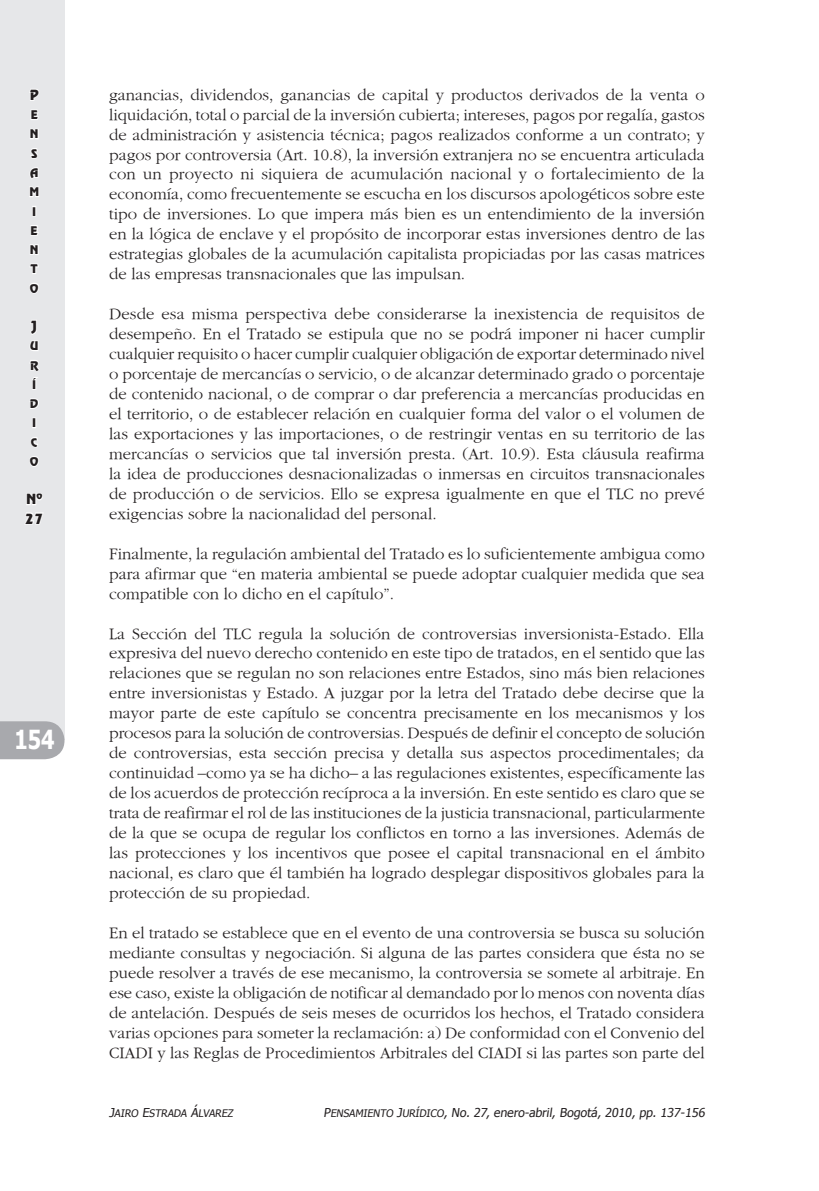
<style>
.page{position:relative;width:819px;height:1191px;background:#fff}
.page>*{position:absolute;margin:0;border:0;box-sizing:border-box;transform-origin:0 0}
.t1{font:700 26.25px "Tahoma";color:#fff;scale:.8 1}
.t2{font:16.62px/19.9px "Gourmand";color:#231f20;text-align:justify}
.t3{font:14px/19.2px "Revue BT Regular SC850";color:#231f20}
.t4{font:12.25px "Tahoma";color:#231f20}
.t5{font:11.9px/19.2px "Revue BT Regular SC850";color:#231f20}
.t6{font:10.33px "Tahoma SC850";color:#231f20}
.s1{font-size:12.25px}
.s2{font-family:"Tahoma SC850";font-size:10.33px}
.s3{font-family:"Tahoma SC850"}
</style>
<div class="page">
<div style="left:0;top:0;width:64px;height:739px;background:#e6e7e9"></div>
<svg style="left:0;top:721px;width:64px;height:38px"></svg>
<svg style="left:29px;top:89px;width:10px;height:12px"></svg>
<svg style="left:31px;top:109px;width:8px;height:11px"></svg>
<svg style="left:30px;top:129px;width:9px;height:10px"></svg>
<svg style="left:30px;top:148px;width:8px;height:11px"></svg>
<svg style="left:29px;top:167px;width:10px;height:30px"></svg>
<div style="left:32px;top:206px;width:4px;height:10px;border:2px solid #fff"></div>
<svg style="left:30px;top:225px;width:9px;height:11px"></svg>
<svg style="left:30px;top:244px;width:9px;height:11px"></svg>
<svg style="left:30px;top:264px;width:9px;height:10px"></svg>
<svg style="left:29px;top:283px;width:10px;height:11px"></svg>
<svg style="left:29px;top:320px;width:10px;height:31px"></svg>
<svg style="left:30px;top:360px;width:10px;height:30px"></svg>
<svg style="left:29px;top:398px;width:10px;height:11px"></svg>
<div style="left:32px;top:417px;width:4px;height:11px;border:2px solid #fff"></div>
<svg style="left:30px;top:437px;width:8px;height:11px"></svg>
<svg style="left:29px;top:456px;width:10px;height:11px"></svg>
<svg style="left:25px;top:493px;width:18px;height:32px"></svg>
<p class="t3" style="left:30px;top:85px;width:11px">P</p>
<p class="t5" style="left:29px;top:105px;width:11px">E<br>N<br>S<br>A<br>M<br>I<br>E<br>N<br>T<br>O</p>
<p class="t3" style="left:31px;top:316px;width:7px">J</p>
<p class="t5" style="left:30px;top:336px;width:10px">U<br>R<br>Í<br>D<br>I<br>C<br>O</p>
<p class="t3" style="left:25px;top:489px;width:20px">Nº<br>27</p>
<h1 class="t1" style="left:14px;top:721px;width:52px">154</h1>
<p class="t2" style="left:109px;top:85px;width:597px">ganancias, dividendos, ganancias de capital y productos derivados de la venta o liquidación, total o parcial de la inversión cubierta; intereses, pagos por regalía, gastos de administración y asistencia técnica; pagos realizados conforme a un contrato; y pagos por controversia (Art. 10.8), la inversión extranjera no se encuentra articulada con un proyecto ni siquiera de acumulación nacional y o fortalecimiento de la economía, como frecuentemente se escucha en los discursos apologéticos sobre este tipo de inversiones. Lo que impera más bien es un entendimiento de la inversión en la lógica de enclave y el propósito de incorporar estas inversiones dentro de las estrategias globales de la acumulación capitalista propiciadas por las casas matrices de las empresas transnacionales que las impulsan.</p>
<p class="t2" style="left:109px;top:304px;width:597px">Desde esa misma perspectiva debe considerarse la inexistencia de requisitos de desempeño. En el Tratado se estipula que no se podrá imponer ni hacer cumplir cualquier requisito o hacer cumplir cualquier obligación de exportar determinado nivel o porcentaje de mercancías o servicio, o de alcanzar determinado grado o porcentaje de contenido nacional, o de comprar o dar preferencia a mercancías producidas en el territorio, o de establecer relación en cualquier forma del valor o el volumen de las exportaciones y las importaciones, o de restringir ventas en su territorio de las mercancías o servicios que tal inversión presta. (Art. 10.9). Esta cláusula reafirma la idea de producciones desnacionalizadas o inmersas en circuitos transnacionales de producción o de servicios. Ello se expresa igualmente en que el TLC no prevé exigencias sobre la nacionalidad del personal.</p>
<p class="t2" style="left:109px;top:544px;width:597px">Finalmente, la regulación ambiental del Tratado es lo suficientemente ambigua como para afirmar que “en materia ambiental se puede adoptar cualquier medida que sea compatible con lo dicho en el capítulo”.</p>
<p class="t2" style="left:109px;top:623px;width:597px">La Sección del TLC regula la solución de controversias inversionista-Estado. Ella expresiva del nuevo derecho contenido en este tipo de tratados, en el sentido que las relaciones que se regulan no son relaciones entre Estados, sino más bien relaciones entre inversionistas y Estado. A juzgar por la letra del Tratado debe decirse que la mayor parte de este capítulo se concentra precisamente en los mecanismos y los procesos para la solución de controversias. Después de definir el concepto de solución de controversias, esta sección precisa y detalla sus aspectos procedimentales; da continuidad –como ya se ha dicho– a las regulaciones existentes, específicamente las de los acuerdos de protección recíproca a la inversión. En este sentido es claro que se trata de reafirmar el rol de las instituciones de la justicia transnacional, particularmente de la que se ocupa de regular los conflictos en torno a las inversiones. Además de las protecciones y los incentivos que posee el capital transnacional en el ámbito nacional, es claro que él también ha logrado desplegar dispositivos globales para la protección de su propiedad.</p>
<p class="t2" style="left:109px;top:923px;width:597px">En el tratado se establece que en el evento de una controversia se busca su solución mediante consultas y negociación. Si alguna de las partes considera que ésta no se puede resolver a través de ese mecanismo, la controversia se somete al arbitraje. En ese caso, existe la obligación de notificar al demandado por lo menos con noventa días de antelación. Después de seis meses de ocurridos los hechos, el Tratado considera varias opciones para someter la reclamación: a) De conformidad con el Convenio del CIADI y las Reglas de Procedimientos Arbitrales del CIADI si las partes son parte del</p>
<p class="t6" style="left:109px;top:1105px;width:174px"><span class="s1">J</span>AI RO <span class="s1">E</span>STRADA <span class="s1">Á</span>LVAREZ <span class="s1">P</span></p>
<p class="t4" style="left:330px;top:1103px;width:378px"><span class="s2">ENSAMIENTO</span> <span class="s3">J</span> <span class="s2">URÍDICO</span><span class="s3">,</span> No. 27, enero-abril, Bogotá, 2010, pp. 137-156</p>
</div>
